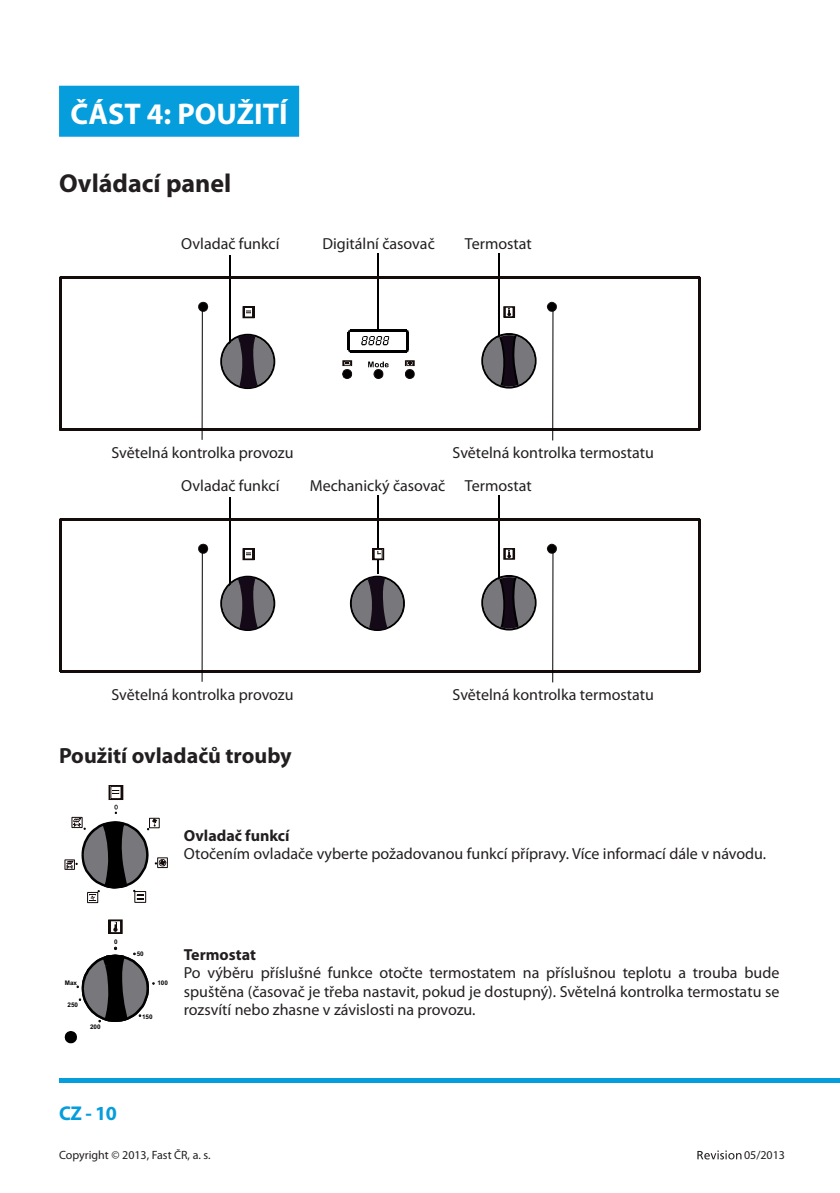
<style>
.page{position:relative;width:840px;height:1193px;background:#fff}
.page>*{position:absolute;margin:0;border:0;box-sizing:border-box;transform-origin:0 0}
.t1{font:700 30px "Myriad Pro";color:#fff}
.t2{font:700 26px "Myriad Pro";color:#231f20}
.t3{font:700 22px "Myriad Pro";color:#231f20}
.t4{font:700 20px "Myriad Pro";color:#069ddc}
.t5{font:16px/18.4px "Myriad Pro";color:#231f20;text-align:justify}
.t6{font:700 16px "Myriad Pro";color:#231f20}
.t7{font:12px "Myriad Pro";color:#231f20}
.t8{font:700 6.4px "Arial";color:#000}
</style>
<div class="page">
<hr style="left:59px;top:1078px;width:781px;height:4px;background:#069ddc">
<svg style="left:697px;top:1150px;width:44px;height:9px"></svg>
<div style="left:59px;top:86px;width:240px;height:51px;background:#069ddc"></div>
<hr style="left:230px;top:255px;width:1px;height:96px;background:#000">
<hr style="left:378px;top:253px;width:1px;height:79px;background:#000">
<hr style="left:498px;top:253px;width:1px;height:97px;background:#000">
<hr style="left:60px;top:277px;width:639px;height:2px;background:#140c0a">
<hr style="left:698px;top:278px;width:2px;height:152px;background:#140c0a">
<hr style="left:60px;top:429px;width:639px;height:2px;background:#140c0a">
<hr style="left:59px;top:278px;width:2px;height:152px;background:#140c0a">
<svg style="left:368px;top:361px;width:20px;height:18px"></svg>
<hr style="left:350px;top:330px;width:56px;height:2px;background:#000">
<hr style="left:350px;top:350px;width:56px;height:2px;background:#000">
<svg style="left:406px;top:330px;width:3px;height:22px"></svg>
<svg style="left:348px;top:330px;width:2px;height:22px"></svg>
<svg style="left:405px;top:361px;width:9px;height:18px"></svg>
<svg style="left:342px;top:361px;width:10px;height:18px"></svg>
<svg style="left:361px;top:336px;width:28px;height:9px"></svg>
<div style="left:243px;top:307px;width:11px;height:11px;border:1px solid #140c0a"></div>
<div style="left:244px;top:307px;width:9px;height:10px;border:1px solid #140c0a"></div>
<div style="left:222px;top:336px;width:51px;height:51px;background:#78777c;border-radius:50%"></div>
<div style="left:220px;top:334px;width:55px;height:55px;border:2px solid #000;border-radius:50%"></div>
<svg style="left:238px;top:335px;width:20px;height:53px"></svg>
<div style="left:503px;top:307px;width:11px;height:10px;border:1px solid #140c0a"></div>
<div style="left:505px;top:307px;width:8px;height:10px;border:1px solid #140c0a"></div>
<svg style="left:507px;top:308px;width:4px;height:8px"></svg>
<div style="left:483px;top:335px;width:51px;height:51px;background:#78777c;border-radius:50%"></div>
<div style="left:481px;top:333px;width:55px;height:55px;border:2px solid #000;border-radius:50%"></div>
<svg style="left:499px;top:335px;width:19px;height:51px"></svg>
<svg style="left:198px;top:302px;width:10px;height:9px"></svg>
<svg style="left:547px;top:302px;width:9px;height:9px"></svg>
<hr style="left:552px;top:310px;width:1px;height:130px;background:#000">
<hr style="left:201px;top:309px;width:2px;height:131px;background:#000">
<hr style="left:230px;top:497px;width:1px;height:95px;background:#000">
<hr style="left:378px;top:495px;width:1px;height:79px;background:#000">
<hr style="left:498px;top:495px;width:1px;height:96px;background:#000">
<hr style="left:60px;top:518px;width:639px;height:2px;background:#140c0a">
<hr style="left:698px;top:519px;width:2px;height:153px;background:#140c0a">
<hr style="left:60px;top:671px;width:639px;height:2px;background:#140c0a">
<hr style="left:59px;top:519px;width:2px;height:153px;background:#140c0a">
<div style="left:243px;top:548px;width:11px;height:12px;border:1px solid #140c0a"></div>
<div style="left:372px;top:548px;width:12px;height:12px;border:1px solid #140c0a"></div>
<div style="left:244px;top:549px;width:9px;height:10px;border:1px solid #140c0a"></div>
<div style="left:374px;top:549px;width:8px;height:10px;border:1px solid #140c0a"></div>
<svg style="left:246px;top:552px;width:5px;height:3px"></svg>
<div style="left:222px;top:578px;width:51px;height:51px;background:#78777c;border-radius:50%"></div>
<div style="left:352px;top:578px;width:51px;height:51px;background:#78777c;border-radius:50%"></div>
<div style="left:220px;top:576px;width:55px;height:55px;border:2px solid #000;border-radius:50%"></div>
<div style="left:350px;top:576px;width:55px;height:55px;border:2px solid #000;border-radius:50%"></div>
<svg style="left:238px;top:577px;width:20px;height:53px"></svg>
<svg style="left:367px;top:577px;width:20px;height:53px"></svg>
<div style="left:503px;top:548px;width:11px;height:11px;border:1px solid #140c0a"></div>
<div style="left:505px;top:549px;width:8px;height:10px;border:1px solid #140c0a"></div>
<svg style="left:507px;top:550px;width:4px;height:8px"></svg>
<div style="left:483px;top:577px;width:51px;height:51px;background:#78777c;border-radius:50%"></div>
<div style="left:481px;top:575px;width:55px;height:55px;border:2px solid #000;border-radius:50%"></div>
<svg style="left:499px;top:577px;width:19px;height:51px"></svg>
<svg style="left:198px;top:544px;width:10px;height:9px"></svg>
<svg style="left:547px;top:544px;width:9px;height:9px"></svg>
<hr style="left:552px;top:552px;width:1px;height:130px;background:#000">
<hr style="left:201px;top:551px;width:2px;height:131px;background:#000">
<div style="left:109px;top:785px;width:14px;height:14px;border:1px solid #140c0a"></div>
<div style="left:111px;top:786px;width:10px;height:12px;border:1px solid #140c0a"></div>
<svg style="left:65px;top:804px;width:103px;height:99px"></svg>
<svg style="left:65px;top:1031px;width:12px;height:12px"></svg>
<div style="left:109px;top:920px;width:13px;height:13px;border:1px solid #140c0a"></div>
<div style="left:110px;top:920px;width:11px;height:12px;border:1px solid #140c0a"></div>
<svg style="left:114px;top:921px;width:3px;height:10px"></svg>
<svg style="left:77px;top:947px;width:77px;height:75px"></svg>
<h1 class="t1" style="left:70px;top:102px;width:219px">ČÁST 4: POUŽITÍ</h1>
<h2 class="t2" style="left:59px;top:173px;width:174px">Ovládací panel</h2>
<p class="t5" style="left:181px;top:235px;width:100px">Ovladač funkcí</p>
<p class="t5" style="left:322px;top:235px;width:114px">Digitální časovač</p>
<p class="t5" style="left:465px;top:235px;width:68px">Termostat</p>
<p class="t5" style="left:111px;top:444px;width:183px">Světelná kontrolka provozu</p>
<p class="t5" style="left:452px;top:444px;width:203px">Světelná kontrolka termostatu</p>
<p class="t5" style="left:181px;top:477px;width:100px">Ovladač funkcí</p>
<p class="t5" style="left:310px;top:477px;width:223px">Mechanický časovač Termostat</p>
<p class="t5" style="left:111px;top:686px;width:183px">Světelná kontrolka provozu</p>
<p class="t5" style="left:452px;top:686px;width:203px">Světelná kontrolka termostatu</p>
<h3 class="t3" style="left:59px;top:747px;width:234px">Použití ovladačů trouby</h3>
<p class="t6" style="left:184px;top:829px;width:107px">Ovladač funkcí</p>
<p class="t5" style="left:184px;top:846px;width:584px">Otočením ovladače vyberte požadovanou funkcí přípravy. Více informací dále v návodu.</p>
<p class="t8" style="left:114px;top:938px;width:5px">0</p>
<p class="t8" style="left:65px;top:979px;width:14px">Max</p>
<p class="t8" style="left:68px;top:1001px;width:12px">250</p>
<p class="t8" style="left:90px;top:1022px;width:12px">200</p>
<p class="t8" style="left:137px;top:949px;width:9px">50</p>
<p class="t8" style="left:157px;top:979px;width:12px">100</p>
<p class="t8" style="left:142px;top:1012px;width:12px">150</p>
<p class="t6" style="left:184px;top:948px;width:74px">Termostat</p>
<p class="t5" style="left:184px;top:965px;width:597px">Po výběru příslušné funkce otočte termostatem na příslušnou teplotu a trouba bude spuštěna (časovač je třeba nastavit, pokud je dostupný). Světelná kontrolka termostatu se rozsvítí nebo zhasne v závislosti na provozu.</p>
<p class="t4" style="left:59px;top:1105px;width:59px">CZ - 10</p>
<p class="t7" style="left:59px;top:1150px;width:153px">Copyright © 2013, Fast ČR, a. s.</p>
<p class="t7" style="left:744px;top:1150px;width:43px">05/2013</p>
</div>
